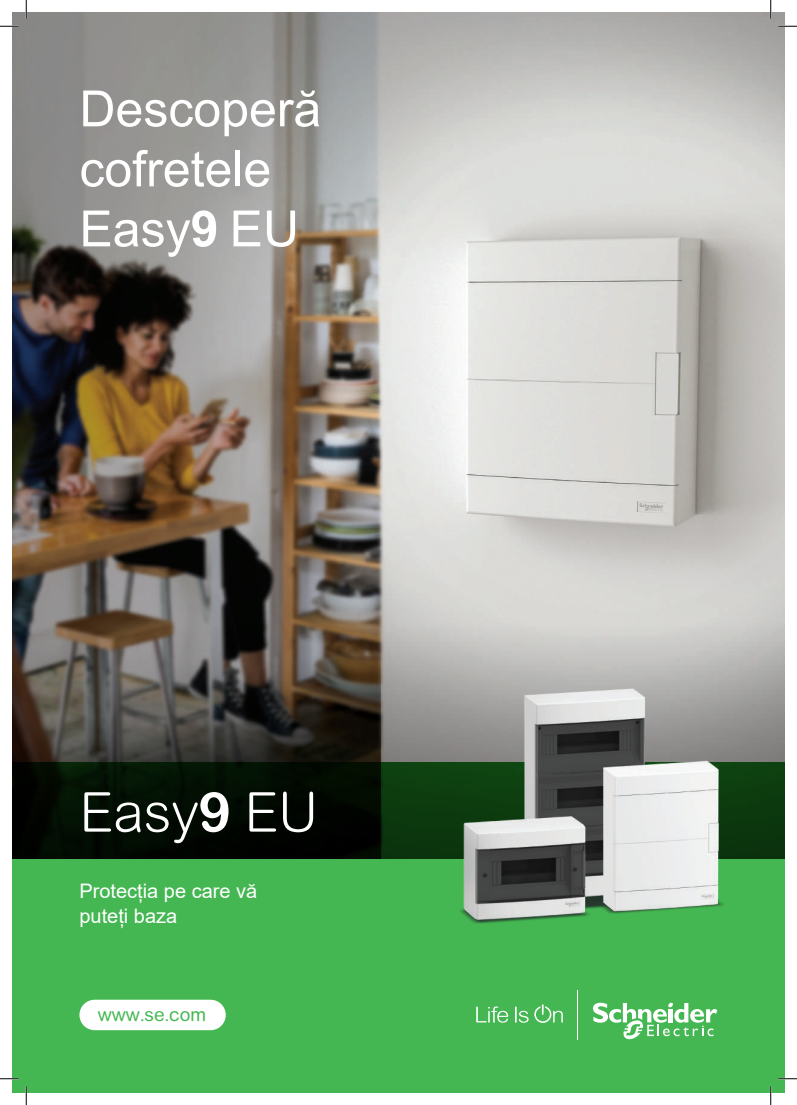
<style>
.page{position:relative;width:797px;height:1105px;background:#fff}
.page>*{position:absolute;margin:0;border:0;box-sizing:border-box;transform-origin:0 0}
.t1{font:300 55px "Arial Rounded MT Pro";color:#fff}
.t2{font:50px/60px "Arial";color:#fff}
.t3{font:20px/25px "Arial";color:#fff}
.t4{font:18.75px "Arial Rounded MT Pro";color:#44b752}
.s1{font-weight:700}
</style>
<div class="page">
<img style="left:12px;top:12px;width:773px;height:596px">
<svg style="left:12px;top:608px;width:773px;height:154px;background:#7b7771"></svg>
<div style="left:12px;top:859px;width:773px;height:234px;background:#44b752"></div>
<svg style="left:12px;top:762px;width:773px;height:97px;background:#041705"></svg>
<svg style="left:476px;top:1006px;width:32px;height:17px"></svg>
<svg style="left:515px;top:1006px;width:13px;height:17px"></svg>
<svg style="left:534px;top:1004px;width:29px;height:19px"></svg>
<svg style="left:593px;top:1002px;width:124px;height:38px"></svg>
<hr style="left:577px;top:990px;width:1px;height:50px;background:#fff">
<div style="left:79px;top:1000px;width:147px;height:30px;background:#fff;border-radius:15px"></div>
<img style="left:456px;top:680px;width:268px;height:244px">
<svg style="left:0;top:25px;width:19px;height:2px"></svg>
<svg style="left:778px;top:25px;width:19px;height:2px"></svg>
<svg style="left:0;top:1078px;width:19px;height:1px"></svg>
<svg style="left:778px;top:1078px;width:19px;height:1px"></svg>
<svg style="left:25px;top:0;width:2px;height:19px"></svg>
<svg style="left:25px;top:1086px;width:2px;height:19px"></svg>
<svg style="left:770px;top:0;width:1px;height:19px"></svg>
<svg style="left:770px;top:1086px;width:1px;height:19px"></svg>
<h2 class="t2" style="left:79px;top:78px;width:243px">Descoperă cofretele<br>Easy<span class="s1">9</span> EU</h2>
<h1 class="t1" style="left:79px;top:780px;width:240px">Easy<span class="s1">9</span> EU</h1>
<p class="t3" style="left:79px;top:878px;width:179px">Protecția pe care vă puteți baza</p>
<p class="t4" style="left:98px;top:1003px;width:110px">www.se.com</p>
</div>
